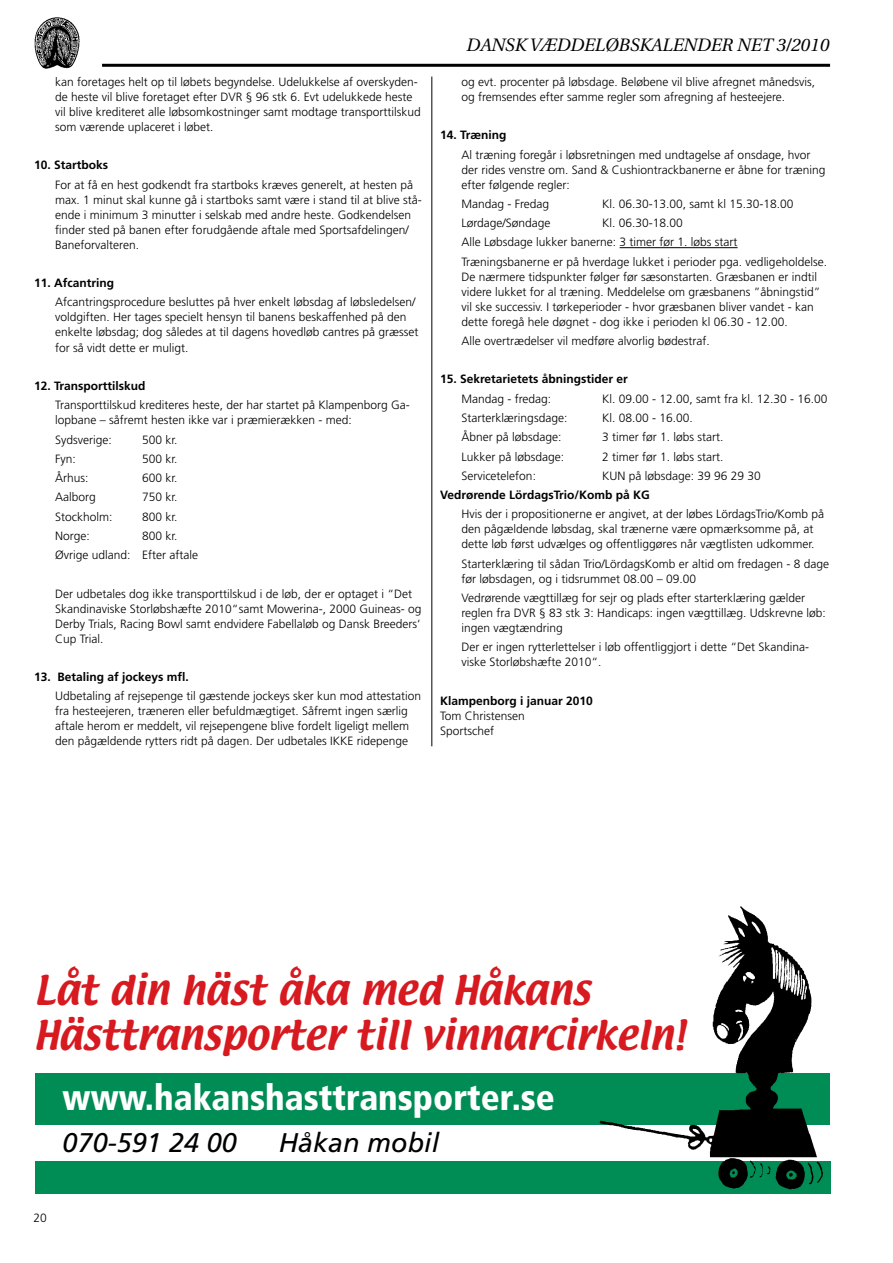
<style>
.page{position:relative;width:893px;height:1263px;background:#fff}
.page>*{position:absolute;margin:0;border:0;box-sizing:border-box;transform-origin:0 0}
.t1{font:36px/45px "Textile";color:#d71920}
.t2{font:900 condensed 36px "Frutiger";color:#fff}
.t3{font:italic 27px "Frutiger";color:#000}
.t4{font:italic 18px "Utopia";color:#000}
.t5{font:300 12px/15px "Frutiger";color:#000}
.t6{font:700 12px "Frutiger";color:#000}
</style>
<div class="page">
<hr style="left:102px;top:64px;width:728px;height:3px;background:#000">
<img style="left:34px;top:17px;width:46px;height:51px">
<hr style="left:620px;top:247px;width:118px;height:1px;background:#000">
<hr style="left:432px;top:77px;width:1px;height:669px;background:#000">
<div style="left:35px;top:1074px;width:795px;height:51px;background:#008c55"></div>
<div style="left:35px;top:1162px;width:796px;height:32px;background:#008c55"></div>
<img style="left:597px;top:906px;width:229px;height:284px">
<p class="t5" style="left:55px;top:74px;width:367px">kan foretages helt op til løbets begyndelse. Udelukkelse af overskyden&shy;de heste vil blive foretaget efter DVR § 96 stk 6. Evt udelukkede heste vil blive krediteret alle løbsomkostninger samt modtage transporttilskud som værende uplaceret i løbet.</p>
<p class="t6" style="left:34px;top:158px;width:76px">10. Startboks</p>
<p class="t5" style="left:55px;top:177px;width:368px">For at få en hest godkendt fra startboks kræves generelt, at hesten på max. 1 minut skal kunne gå i startboks samt være i stand til at blive stå&shy;ende i minimum 3 minutter i selskab med andre heste. Godkendelsen finder sted på banen efter forudgående aftale med Sportsafdelingen/ Baneforvalteren.</p>
<p class="t6" style="left:34px;top:276px;width:82px">11. Afcantring</p>
<p class="t5" style="left:55px;top:295px;width:365px">Afcantringsprocedure besluttes på hver enkelt løbsdag af løbsledelsen/ voldgiften. Her tages specielt hensyn til banens beskaffenhed på den enkelte løbsdag; dog således at til dagens hovedløb cantres på græsset for så vidt dette er muligt.</p>
<p class="t6" style="left:34px;top:379px;width:113px">12. Transporttilskud</p>
<p class="t5" style="left:55px;top:398px;width:356px">Transporttilskud krediteres heste, der har startet på Klampenborg Ga&shy;lopbane – såfremt hesten ikke var i præmierækken - med:</p>
<p class="t5" style="left:55px;top:432px;width:58px">Sydsverige:</p>
<p class="t5" style="left:142px;top:432px;width:37px">500 kr.</p>
<p class="t5" style="left:55px;top:451px;width:22px">Fyn:</p>
<p class="t5" style="left:142px;top:451px;width:37px">500 kr.</p>
<p class="t5" style="left:55px;top:470px;width:35px">Århus:</p>
<p class="t5" style="left:142px;top:470px;width:37px">600 kr.</p>
<p class="t5" style="left:55px;top:490px;width:42px">Aalborg</p>
<p class="t5" style="left:142px;top:490px;width:37px">750 kr.</p>
<p class="t5" style="left:55px;top:509px;width:59px">Stockholm:</p>
<p class="t5" style="left:142px;top:509px;width:37px">800 kr.</p>
<p class="t5" style="left:55px;top:528px;width:36px">Norge:</p>
<p class="t5" style="left:55px;top:526px;width:144px;line-height:19.2px;text-indent:87px">800 kr.<br>Øvrige udland: Efter aftale</p>
<p class="t5" style="left:55px;top:586px;width:368px">Der udbetales dog ikke transporttilskud i de løb, der er optaget i “Det Skandinaviske Storløbshæfte 2010“samt Mowerina-, 2000 Guineas- og Derby Trials, Racing Bowl samt endvidere Fabellaløb og Dansk Breeders‘ Cup Trial.</p>
<p class="t6" style="left:34px;top:670px;width:156px">13. Betaling af jockeys mfl.</p>
<p class="t5" style="left:55px;top:689px;width:367px">Udbetaling af rejsepenge til gæstende jockeys sker kun mod attestation fra hesteejeren, træneren eller befuldmægtiget. Såfremt ingen særlig aftale herom er meddelt, vil rejsepengene blive fordelt ligeligt mellem den pågældende rytters ridt på dagen. Der udbetales IKKE ridepenge</p>
<h3 class="t4" style="left:466px;top:35px;width:175px">DANSK VÆDDELØBSKAL</h3>
<h3 class="t4" style="left:672px;top:35px;width:158px">ENDER NET 3/2010</h3>
<p class="t5" style="left:461px;top:74px;width:355px">og evt. procenter på løbsdage. Beløbene vil blive afregnet månedsvis, og fremsendes efter samme regler som afregning af hesteejere.</p>
<p class="t6" style="left:440px;top:128px;width:68px">14. Træning</p>
<p class="t5" style="left:461px;top:147px;width:366px">Al træning foregår i løbsretningen med undtagelse af onsdage, hvor der rides venstre om. Sand &amp; Cushiontrackbanerne er åbne for træning efter følgende regler:</p>
<p class="t5" style="left:461px;top:196px;width:89px">Mandag - Fredag</p>
<p class="t5" style="left:602px;top:196px;width:193px">Kl. 06.30-13.00, samt kl 15.30-18.00</p>
<p class="t5" style="left:461px;top:216px;width:91px">Lørdage/Søndage</p>
<p class="t5" style="left:461px;top:213px;width:367px;line-height:19.2px;text-indent:141px">Kl. 06.30-18.00<br>Alle Løbsdage lukker banerne: 3 timer før 1. løbs start<br>Træningsbanerne er på hverdage lukket i perioder pga. vedligeholdelse.</p>
<p class="t5" style="left:461px;top:269px;width:361px">De nærmere tidspunkter følger før sæsonstarten. Græsbanen er indtil videre lukket for al træning. Meddelelse om græsbanens ”åbningstid” vil ske successiv. I tørkeperioder - hvor græsbanen bliver vandet - kan dette foregå hele døgnet - dog ikke i perioden kl 06.30 - 12.00.</p>
<p class="t5" style="left:461px;top:333px;width:250px">Alle overtrædelser vil medføre alvorlig bødestraf.</p>
<p class="t6" style="left:440px;top:372px;width:189px">15. Sekretarietets åbningstider er</p>
<p class="t5" style="left:461px;top:391px;width:91px">Mandag - fredag:</p>
<p class="t5" style="left:602px;top:391px;width:227px">Kl. 09.00 - 12.00, samt fra kl. 12.30 - 16.00</p>
<p class="t5" style="left:461px;top:410px;width:107px">Starterklæringsdage:</p>
<p class="t5" style="left:602px;top:410px;width:92px">Kl. 08.00 - 16.00.</p>
<p class="t5" style="left:461px;top:430px;width:102px">Åbner på løbsdage:</p>
<p class="t5" style="left:602px;top:430px;width:123px">3 timer før 1. løbs start.</p>
<p class="t5" style="left:461px;top:449px;width:104px">Lukker på løbsdage:</p>
<p class="t5" style="left:602px;top:449px;width:123px">2 timer før 1. løbs start.</p>
<p class="t5" style="left:461px;top:468px;width:76px">Servicetelefon:</p>
<p class="t5" style="left:602px;top:468px;width:160px">KUN på løbsdage: 39 96 29 30</p>
<p class="t6" style="left:440px;top:488px;width:211px">Vedrørende LördagsTrio/Komb på KG</p>
<p class="t5" style="left:461px;top:507px;width:364px">Hvis der i propositionerne er angivet, at der løbes LördagsTrio/Komb på den pågældende løbsdag, skal trænerne være opmærksomme på, at dette løb først udvælges og offentliggøres når vægtlisten udkommer.</p>
<p class="t5" style="left:461px;top:556px;width:369px">Starterklæring til sådan Trio/LördagsKomb er altid om fredagen - 8 dage før løbsdagen, og i tidsrummet 08.00 – 09.00</p>
<p class="t5" style="left:461px;top:590px;width:366px">Vedrørende vægttillæg for sejr og plads efter starterklæring gælder reglen fra DVR § 83 stk 3: Handicaps: ingen vægttillæg. Udskrevne løb: ingen vægtændring</p>
<p class="t5" style="left:461px;top:639px;width:349px">Der er ingen rytterlettelser i løb offentliggjort i dette “Det Skandina&shy;viske Storløbshæfte 2010“.</p>
<p class="t6" style="left:440px;top:693px;width:154px">Klampenborg i januar 2010</p>
<p class="t5" style="left:440px;top:708px;width:86px">Tom Christensen<br>Sportschef</p>
<h1 class="t1" style="left:34px;top:969px;width:653px">Låt din häst åka med Håkans<br>Hästtransporter till vinnarcirkeln!</h1>
<h1 class="t2" style="left:63px;top:1076px;width:494px">www.hakanshasttransporter.se</h1>
<h2 class="t3" style="left:63px;top:1127px;width:176px">070-591 24 00</h2>
<h2 class="t3" style="left:279px;top:1127px;width:162px">Håkan mobil</h2>
<p class="t5" style="left:33px;top:1210px;width:15px">20</p>
</div>
